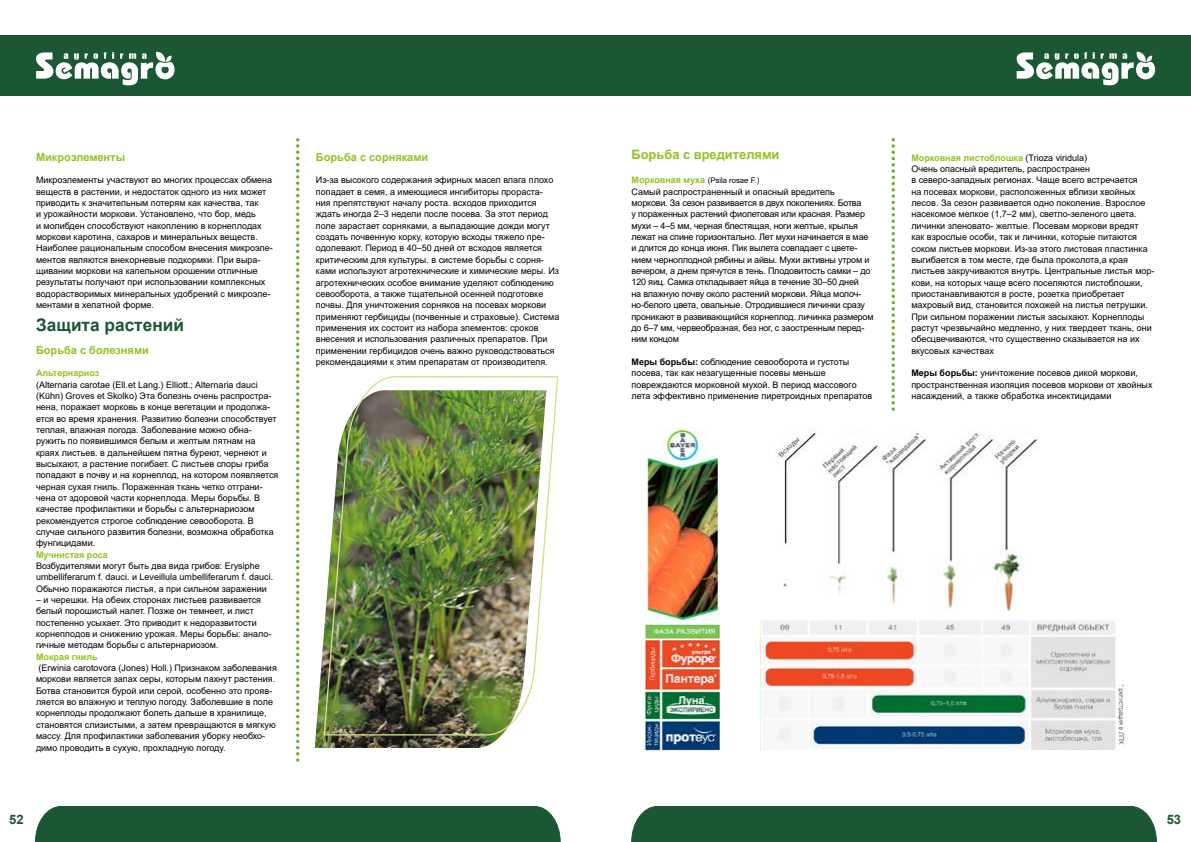
<style>
.page{position:relative;width:1191px;height:842px;background:#fff}
.page>*{position:absolute;margin:0;border:0;box-sizing:border-box;transform-origin:0 0}
.t1{font:700 17.3px "Arial";color:#1c5733}
.t2{font:700 13px "Arial";color:#1c5733}
.t3{font:700 12.9px "Arial";color:#95c123}
.t4{font:700 11px "Arial";color:#95c123}
.t5{font:9px/11.3px "Arial";color:#000}
.t6{font:9px/11.3px "Arial";letter-spacing:-.02em;color:#000}
.t7{font:700 9px "Arial";color:#95c123}
.t8{font:7.7px "Arial";color:#000}
.s1{font-weight:700;font-size:9px;color:#95c123}
.s2{font-weight:700}
.s3{font-weight:700;color:#95c123}
</style>
<div class="page">
<div style="left:631px;top:806px;width:526px;height:36px;background:#1c5733"></div>
<div style="left:34px;top:806px;width:527px;height:36px;background:#1c5733"></div>
<img style="left:315px;top:645px;width:186px;height:103px">
<img style="left:323px;top:376px;width:236px;height:360px">
<svg style="left:296px;top:140px;width:3px;height:614px"></svg>
<img style="left:760px;top:429px;width:366px;height:321px">
<img style="left:645px;top:428px;width:75px;height:322px">
<svg style="left:891px;top:140px;width:4px;height:263px"></svg>
<div style="left:575px;top:35px;width:616px;height:61px;background:#1c5733"></div>
<svg style="left:1016px;top:52px;width:139px;height:33px"></svg>
<div style="left:0;top:35px;width:615px;height:61px;background:#1c5733"></div>
<svg style="left:36px;top:52px;width:138px;height:33px"></svg>
<p class="t4" style="left:36px;top:149px;width:91px">Микроэлементы</p>
<p class="t4" style="left:316px;top:149px;width:114px">Борьба с сорняками</p>
<p class="t5" style="left:36px;top:175px;width:238px">Микроэлементы участвуют во многих процессах обмена веществ в растении, и недостаток одного из них может приводить к значительным потерям как качества, так<br>и урожайности моркови. Установлено, что бор, медь<br>и молибден способствуют накоплению в корнеплодах моркови каротина, сахаров и минеральных веществ.<br>Наиболее рациональным способом внесения микроэле&shy;ментов являются внекорневые подкормки. При выра&shy;щивании моркови на капельном орошении отличные результаты получают при использовании комплексных водорастворимых минеральных удобрений с микроэле&shy;ментами в хелатной форме.</p>
<p class="t5" style="left:316px;top:175px;width:245px">Из-за высокого содержания эфирных масел влага плохо попадает в семя, а имеющиеся ингибиторы прораста&shy;ния препятствуют началу роста. всходов приходится ждать иногда 2–3 недели после посева. За этот период поле зарастает сорняками, а выпадающие дожди могут создать почвенную корку, которую всходы тяжело пре&shy;одолевают. Период в 40–50 дней от всходов является критическим для культуры. в системе борьбы с сорня&shy;ками используют агротехнические и химические меры. Из агротехнических особое внимание уделяют соблюдению севооборота, а также тщательной осенней подготовке почвы. Для уничтожения сорняков на посевах моркови применяют гербициды (почвенные и страховые). Система применения их состоит из набора элементов: сроков внесения и использования различных препаратов. При применении гербицидов очень важно руководствоваться рекомендациями к этим препаратам от производителя.</p>
<p class="t7" style="left:36px;top:367px;width:65px">Альтернариоз</p>
<p class="t5" style="left:36px;top:379px;width:244px">(Alternaria carotae (Ell.et Lang.) Elliott.; Alternaria dauci (Kühn) Groves et Skolko) Эта болезнь очень распростра&shy;нена, поражает морковь в конце вегетации и продолжа&shy;ется во время хранения. Развитию болезни способствует теплая, влажная погода. Заболевание можно обна&shy;ружить по появившимся белым и желтым пятнам на краях листьев. в дальнейшем пятна буреют, чернеют и высыхают, а растение погибает. С листьев споры гриба попадают в почву и на корнеплод, на котором появляется черная сухая гниль. Пораженная ткань четко отграни&shy;чена от здоровой части корнеплода. Меры борьбы. В качестве профилактики и борьбы с альтернариозом рекомендуется строгое соблюдение севооборота. В случае сильного развития болезни, возможна обработка фунгицидами.</p>
<p class="t7" style="left:36px;top:548px;width:73px">Мучнистая роса</p>
<p class="t5" style="left:36px;top:560px;width:239px">Возбудителями могут быть два вида грибов: Erysiphe umbelliferarum f. dauci. и Leveillula umbelliferarum f. dauci.<br>Обычно поражаются листья, а при сильном заражении</p>
<p class="t5" style="left:36px;top:594px;width:237px">– и черешки. На обеих сторонах листьев развивается белый порошистый налет. Позже он темнеет, и лист постепенно усыхает. Это приводит к недоразвитости корнеплодов и снижению урожая. Меры борьбы: анало&shy;гичные методам борьбы с альтернариозом.</p>
<p class="t7" style="left:36px;top:650px;width:63px">Мокрая гниль</p>
<p class="t5" style="left:36px;top:662px;width:242px">(Erwinia carotovora (Jones) Holl.) Признаком заболевания моркови является запах серы, которым пахнут растения.<br>Ботва становится бурой или серой. особенно это прояв&shy;ляется во влажную и теплую погоду. Заболевшие в поле корнеплоды продолжают болеть дальше в хранилище, становятся слизистыми, а затем превращаются в мягкую массу. Для профилактики заболевания уборку необхо&shy;димо проводить в сухую, прохладную погоду.</p>
<h1 class="t1" style="left:36px;top:312px;width:150px">Защита растений</h1>
<p class="t4" style="left:36px;top:342px;width:114px">Борьба с болезнями</p>
<h3 class="t3" style="left:631px;top:145px;width:149px">Борьба с вредителями</h3>
<p class="t8" style="left:631px;top:175px;width:129px"><span class="s1">Морковная муха</span> (Psila rosae F.)</p>
<p class="t6" style="left:631px;top:186px;width:244px">Самый распространенный и опасный вредитель<br>моркови. За сезон развивается в двух поколениях. Ботва<br>у пораженных растений фиолетовая или красная. Размер мухи – 4–5 мм, черная блестящая, ноги желтые, крылья лежат на спине горизонтально. Лет мухи начинается в мае и длится до конца июня. Пик вылета совпадает с цвете&shy;нием черноплодной рябины и айвы. Мухи активны утром и вечером, а днем прячутся в тень. Плодовитость самки – до 120 яиц. Самка откладывает яйца в течение 30–50 дней<br>на влажную почву около растений моркови. Яйца молоч&shy;но-белого цвета, овальные. Отродившиеся личинки сразу проникают в развивающийся корнеплод. личинка размером до 6–7 мм, червеобразная, без ног, с заостренным перед&shy;ним концом</p>
<p class="t5" style="left:631px;top:356px;width:242px"><span class="s2">Меры борьбы:</span> соблюдение севооборота и густоты посева, так как незагущенные посевы меньше повреждаются морковной мухой. В период массового лета эффективно применение пиретроидных препаратов</p>
<p class="t5" style="left:911px;top:152px;width:245px"><span class="s3">Морковная листоблошка</span> (Trioza viridula)<br>Очень опасный вредитель, распространен<br>в северо-западных регионах. Чаще всего встречается<br>на посевах моркови, расположенных вблизи хвойных лесов. За сезон развивается одно поколение. Взрослое насекомое мелкое (1,7–2 мм), светло-зеленого цвета. личинки зленовато- желтые. Посевам моркови вредят<br>как взрослые особи, так и личинки, которые питаются соком листьев моркови. Из-за этого листовая пластинка выгибается в том месте, где была проколота,а края листьев закручиваются внутрь. Центральные листья мор&shy;кови, на которых чаще всего поселяются листоблошки, приостанавливаются в росте, розетка приобретает махровый вид, становится похожей на листья петрушки.<br>При сильном поражении листья засыхают. Корнеплоды растут чрезвычайно медленно, у них твердеет ткань, они обесцвечиваются, что существенно сказывается на их вкусовых качествах</p>
<p class="t5" style="left:911px;top:367px;width:243px"><span class="s2">Меры борьбы:</span> уничтожение посевов дикой моркови, пространственная изоляция посевов моркови от хвойных насаждений, а также обработка инсектицидами</p>
<h2 class="t2" style="left:9px;top:810px;width:16px">52</h2>
<h2 class="t2" style="left:1166px;top:810px;width:16px">53</h2>
</div>
